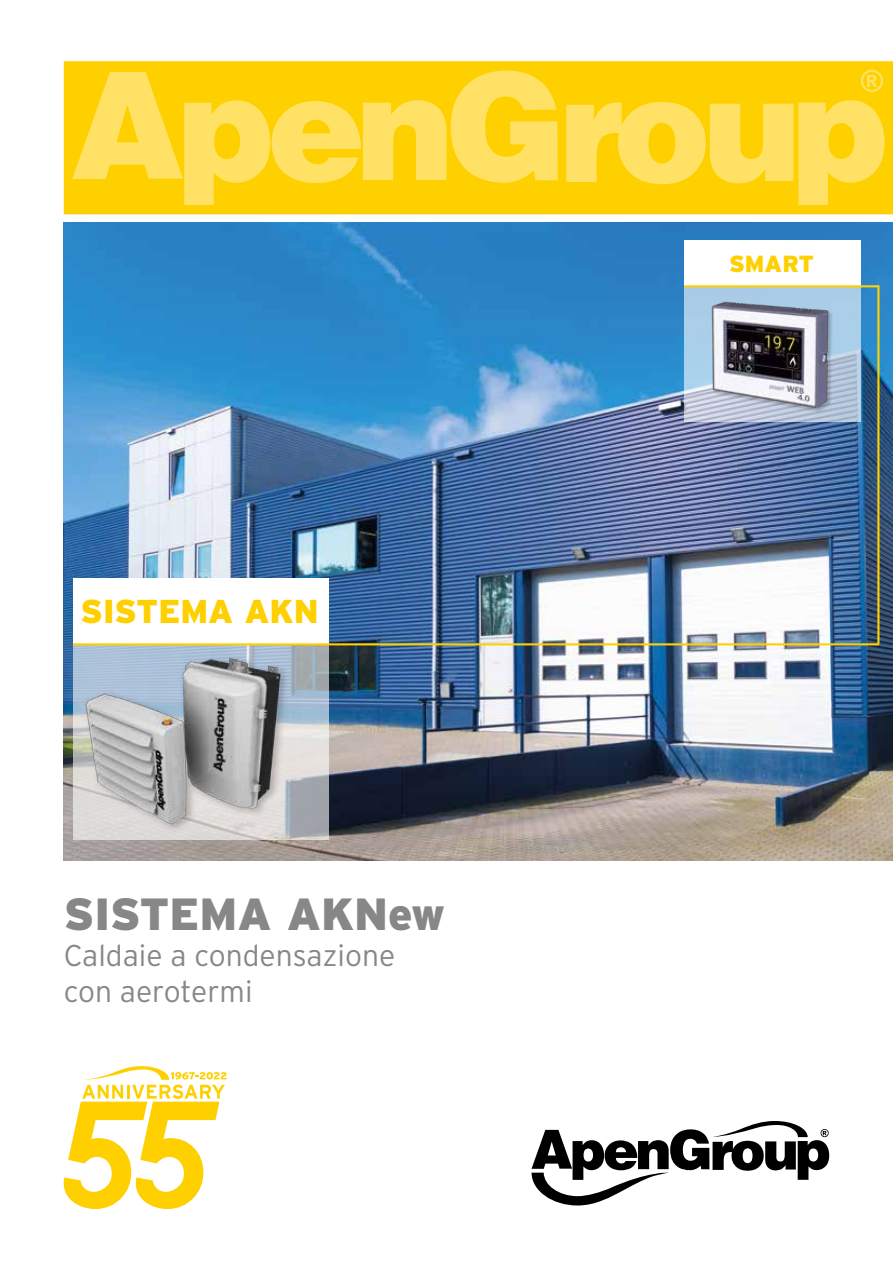
<style>
.page{position:relative;width:893px;height:1263px;background:#fff}
.page>*{position:absolute;margin:0;border:0;box-sizing:border-box;transform-origin:0 0}
.t1{font:900 45px "Interstate";color:#878787}
.t2{font:900 33px "Interstate";color:#ffd000}
.t3{font:300 30px/36px "Interstate";color:#878787}
.t4{font:900 23.4px "Interstate";color:#ffd000}
</style>
<div class="page">
<div style="left:64px;top:61px;width:829px;height:153px;background:#ffd000"></div>
<svg style="left:72px;top:71px;width:486px;height:133px"></svg>
<svg style="left:566px;top:100px;width:318px;height:104px"></svg>
<svg style="left:861px;top:70px;width:22px;height:22px"></svg>
<svg style="left:531px;top:1121px;width:298px;height:84px"></svg>
<img style="left:64px;top:223px;width:829px;height:638px">
<div style="left:73px;top:579px;width:255px;height:65px;background:#fff"></div>
<svg style="left:322px;top:645px;width:6px;height:195px"></svg>
<img style="left:68px;top:633px;width:254px;height:214px">
<div style="left:684px;top:241px;width:177px;height:45px;background:#fff"></div>
<svg style="left:684px;top:287px;width:177px;height:135px;fill:#abcee8"></svg>
<img style="left:697px;top:288px;width:149px;height:133px">
<hr style="left:684px;top:285px;width:194px;height:2px;background:#ffd000">
<hr style="left:73px;top:643px;width:806px;height:2px;background:#ffd000">
<hr style="left:877px;top:285px;width:2px;height:359px;background:#ffd000">
<svg style="left:64px;top:1066px;width:163px;height:143px"></svg>
<p class="t2" style="left:81px;top:593px;width:240px">SISTEMA AKN</p>
<h1 class="t1" style="left:64px;top:888px;width:383px">SISTEMA AKNew</h1>
<p class="t3" style="left:64px;top:937px;width:333px">Caldaie a condensazione con aerotermi</p>
<p class="t4" style="left:729px;top:251px;width:87px">SMART</p>
</div>
